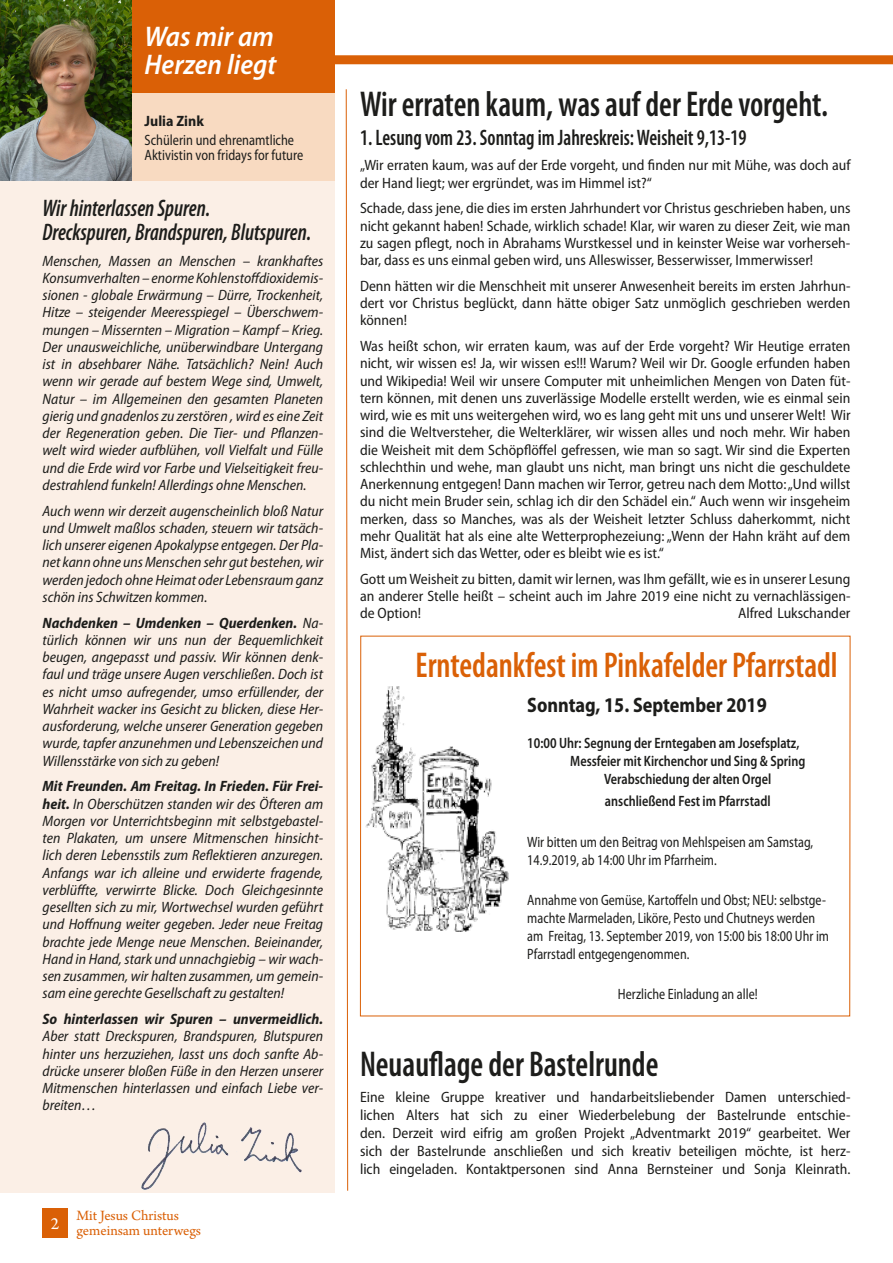
<style>
.page{position:relative;width:893px;height:1263px;background:#fff}
.page>*{position:absolute;margin:0;border:0;box-sizing:border-box;transform-origin:0 0}
.t1{font:600 condensed 36px "Myriad Pro";color:#1d1d1b;scale:.9 1}
.t2{font:600 condensed 36px "Myriad Pro";color:#da6006;scale:.9 1}
.t3{font:italic 600 semi-condensed 28.5px/28.5px "Myriad Pro";color:#fff}
.t4{font:italic 600 condensed 24px/24px "Myriad Pro";color:#1d1d1b;scale:.9 1}
.t5{font:600 condensed 22.5px "Myriad Pro";color:#1d1d1b;scale:.88 1}
.t6{font:700 semi-condensed 21px "Myriad Pro";color:#1d1d1b;scale:.93 1}
.t7{font:18px "Arno Pro";color:#fff}
.t8{font:semi-condensed 15px/17.2px "Myriad Pro";color:#1d1d1b;text-align:justify}
.t9{font:italic semi-condensed 15px/17.2px "Myriad Pro";color:#1d1d1b;text-align:justify}
.t10{font:semi-condensed 15px/18px "Myriad Pro";color:#1d1d1b;scale:.88 1}
.t11{font:600 semi-condensed 15px "Myriad Pro";color:#1d1d1b;scale:.88 1}
.t12{font:semi-condensed 15px/15px "Myriad Pro";color:#1d1d1b;scale:.9 1}
.t13{font:italic 700 semi-condensed 15px "Myriad Pro";color:#1d1d1b}
.t14{font:15px/15px "Arno Pro";letter-spacing:-.005em;color:#da6006}
.t15{font:700 semi-condensed 15px "Myriad Pro";color:#1d1d1b}
.s1{font-weight:700}
</style>
<div class="page">
<div style="left:0;top:181px;width:334px;height:1012px;background:#fbefe6"></div>
<div style="left:0;top:55px;width:893px;height:9px;background:#da6006"></div>
<div style="left:43px;top:1208px;width:25px;height:29px;background:#da6006"></div>
<div style="left:132px;top:0;width:202px;height:94px;background:#da6006"></div>
<div style="left:132px;top:94px;width:202px;height:87px;background:#f8dac1"></div>
<svg style="left:345px;top:89px;width:3px;height:1102px"></svg>
<img style="left:365px;top:686px;width:144px;height:245px">
<img style="left:0;top:0;width:132px;height:181px">
<img style="left:141px;top:1122px;width:161px;height:68px">
<h2 class="t3" style="left:145px;top:21px;width:133px">Was mir am<br>Herzen liegt</h2>
<p class="t15" style="left:145px;top:111px;width:61px">Julia Zink</p>
<p class="t12" style="left:145px;top:132px;width:178px">Schülerin und ehrenamtliche<br>Aktivistin von fridays for future</p>
<h3 class="t4" style="left:43px;top:195px;width:300px">Wir hinterlassen Spuren.<br>Dreckspuren, Brandspuren, Blutspuren.</h3>
<p class="t9" style="left:43px;top:252px;width:282px">Menschen, Massen an Menschen – krankhaftes Konsumverhalten – enorme Kohlenstoffdioxidemis&shy;sionen - globale Erwärmung – Dürre, Trockenheit, Hitze – steigender Meeresspiegel – Überschwem&shy;mungen – Missernten – Migration – Kampf – Krieg.<br>Der unausweichliche, unüberwindbare Untergang ist in absehbarer Nähe. Tatsächlich? Nein! Auch wenn wir gerade auf bestem Wege sind, Umwelt, Natur – im Allgemeinen den gesamten Planeten gierig und gnadenlos zu zerstören , wird es eine Zeit der Regeneration geben. Die Tier- und Pflanzen&shy;welt wird wieder aufblühen, voll Vielfalt und Fülle und die Erde wird vor Farbe und Vielseitigkeit freu&shy;destrahlend funkeln! Allerdings ohne Menschen.</p>
<p class="t9" style="left:43px;top:502px;width:282px">Auch wenn wir derzeit augenscheinlich bloß Natur und Umwelt maßlos schaden, steuern wir tatsäch&shy;lich unserer eigenen Apokalypse entgegen. Der Pla&shy;net kann ohne uns Menschen sehr gut bestehen, wir werden jedoch ohne Heimat oder Lebensraum ganz schön ins Schwitzen kommen.</p>
<p class="t9" style="left:43px;top:614px;width:282px"><span class="s1">Nachdenken – Umdenken – Querdenken.</span> Na&shy;türlich können wir uns nun der Bequemlichkeit beugen, angepasst und passiv. Wir können denk&shy;faul und träge unsere Augen verschließen. Doch ist es nicht umso aufregender, umso erfüllender, der Wahrheit wacker ins Gesicht zu blicken, diese Her&shy;ausforderung, welche unserer Generation gegeben wurde, tapfer anzunehmen und Lebenszeichen und Willensstärke von sich zu geben!</p>
<p class="t9" style="left:43px;top:777px;width:282px"><span class="s1">Mit Freunden. Am Freitag. In Frieden. Für Frei&shy;heit.</span> In Oberschützen standen wir des Öfteren am Morgen vor Unterrichtsbeginn mit selbstgebastel&shy;ten Plakaten, um unsere Mitmenschen hinsicht&shy;lich deren Lebensstils zum Reflektieren anzuregen.<br>Anfangs war ich alleine und erwiderte fragende, verblüffte, verwirrte Blicke. Doch Gleichgesinnte gesellten sich zu mir, Wortwechsel wurden geführt und Hoffnung weiter gegeben. Jeder neue Freitag brachte jede Menge neue Menschen. Beieinander, Hand in Hand, stark und unnachgiebig – wir wach&shy;sen zusammen, wir halten zusammen, um gemein&shy;sam eine gerechte Gesellschaft zu gestalten!</p>
<p class="t13" style="left:43px;top:1009px;width:282px">So hinterlassen wir Spuren – unvermeidlich.</p>
<p class="t9" style="left:43px;top:1027px;width:282px">Aber statt Dreckspuren, Brandspuren, Blutspuren hinter uns herzuziehen, lasst uns doch sanfte Ab&shy;drücke unserer bloßen Füße in den Herzen unserer Mitmenschen hinterlassen und einfach Liebe ver&shy;breiten…</p>
<p class="t7" style="left:51px;top:1213px;width:10px">2</p>
<p class="t14" style="left:77px;top:1209px;width:126px">Mit Jesus Christus gemeinsam unterwegs</p>
<h1 class="t1" style="left:360px;top:82px;width:522px">Wir erraten kaum, was auf der Erde vorgeht.</h1>
<h3 class="t5" style="left:360px;top:123px;width:441px">1. Lesung vom 23. Sonntag im Jahreskreis: Weisheit 9,13-19</h3>
<p class="t8" style="left:360px;top:156px;width:492px">„Wir erraten kaum, was auf der Erde vorgeht, und finden nur mit Mühe, was doch auf der Hand liegt; wer ergründet, was im Himmel ist?“</p>
<p class="t8" style="left:360px;top:199px;width:492px">Schade, dass jene, die dies im ersten Jahrhundert vor Christus geschrieben haben, uns nicht gekannt haben! Schade, wirklich schade! Klar, wir waren zu dieser Zeit, wie man zu sagen pflegt, noch in Abrahams Wurstkessel und in keinster Weise war vorherseh&shy;bar, dass es uns einmal geben wird, uns Alleswisser, Besserwisser, Immerwisser!</p>
<p class="t8" style="left:360px;top:277px;width:492px">Denn hätten wir die Menschheit mit unserer Anwesenheit bereits im ersten Jahrhun&shy;dert vor Christus beglückt, dann hätte obiger Satz unmöglich geschrieben werden können!</p>
<p class="t8" style="left:360px;top:337px;width:492px">Was heißt schon, wir erraten kaum, was auf der Erde vorgeht? Wir Heutige erraten nicht, wir wissen es! Ja, wir wissen es!!! Warum? Weil wir Dr. Google erfunden haben und Wikipedia! Weil wir unsere Computer mit unheimlichen Mengen von Daten füt&shy;tern können, mit denen uns zuverlässige Modelle erstellt werden, wie es einmal sein wird, wie es mit uns weitergehen wird, wo es lang geht mit uns und unserer Welt! Wir sind die Weltversteher, die Welterklärer, wir wissen alles und noch mehr. Wir haben die Weisheit mit dem Schöpflöffel gefressen, wie man so sagt. Wir sind die Experten schlechthin und wehe, man glaubt uns nicht, man bringt uns nicht die geschuldete Anerkennung entgegen! Dann machen wir Terror, getreu nach dem Motto: „Und willst du nicht mein Bruder sein, schlag ich dir den Schädel ein.“ Auch wenn wir insgeheim merken, dass so Manches, was als der Weisheit letzter Schluss daherkommt, nicht mehr Qualität hat als eine alte Wetterprophezeiung: „Wenn der Hahn kräht auf dem Mist, ändert sich das Wetter, oder es bleibt wie es ist.“</p>
<p class="t8" style="left:360px;top:570px;width:492px">Gott um Weisheit zu bitten, damit wir lernen, was Ihm gefällt, wie es in unserer Lesung an anderer Stelle heißt – scheint auch im Jahre 2019 eine nicht zu vernachlässigen&shy;de Option!</p>
<p class="t8" style="left:738px;top:604px;width:114px">Alfred Lukschander</p>
<h1 class="t2" style="left:416px;top:642px;width:471px">Erntedankfest im Pinkafelder Pfarrstadl</h1>
<h3 class="t6" style="left:527px;top:691px;width:259px">Sonntag, 15. September 2019</h3>
<p class="t11" style="left:527px;top:734px;width:311px">10:00 Uhr: Segnung der Erntegaben am Josefsplatz,</p>
<p class="t11" style="left:570px;top:752px;width:269px">Messfeier mit Kirchenchor und Sing &amp; Spring</p>
<p class="t11" style="left:604px;top:770px;width:192px">Verabschiedung der alten Orgel</p>
<p class="t11" style="left:605px;top:792px;width:190px">anschließend Fest im Pfarrstadl</p>
<p class="t10" style="left:527px;top:832px;width:326px">Wir bitten um den Beitrag von Mehlspeisen am Samstag,<br>14.9.2019, ab 14:00 Uhr im Pfarrheim.</p>
<p class="t10" style="left:527px;top:891px;width:344px">Annahme von Gemüse, Kartoffeln und Obst; NEU: selbstge&shy;machte Marmeladen, Liköre, Pesto und Chutneys werden am Freitag, 13. September 2019, von 15:00 bis 18:00 Uhr im Pfarrstadl entgegengenommen.</p>
<p class="t10" style="left:618px;top:985px;width:160px">Herzliche Einladung an alle!</p>
<h1 class="t1" style="left:360px;top:1042px;width:333px">Neuauflage der Bastelrunde</h1>
<p class="t8" style="left:360px;top:1088px;width:492px;line-height:18px">Eine kleine Gruppe kreativer und handarbeitsliebender Damen unterschied&shy;lichen Alters hat sich zu einer Wiederbelebung der Bastelrunde entschie&shy;den. Derzeit wird eifrig am großen Projekt „Adventmarkt 2019“ gearbeitet. Wer sich der Bastelrunde anschließen und sich kreativ beteiligen möchte, ist herz&shy;lich eingeladen. Kontaktpersonen sind Anna Bernsteiner und Sonja Kleinrath.</p>
</div>
